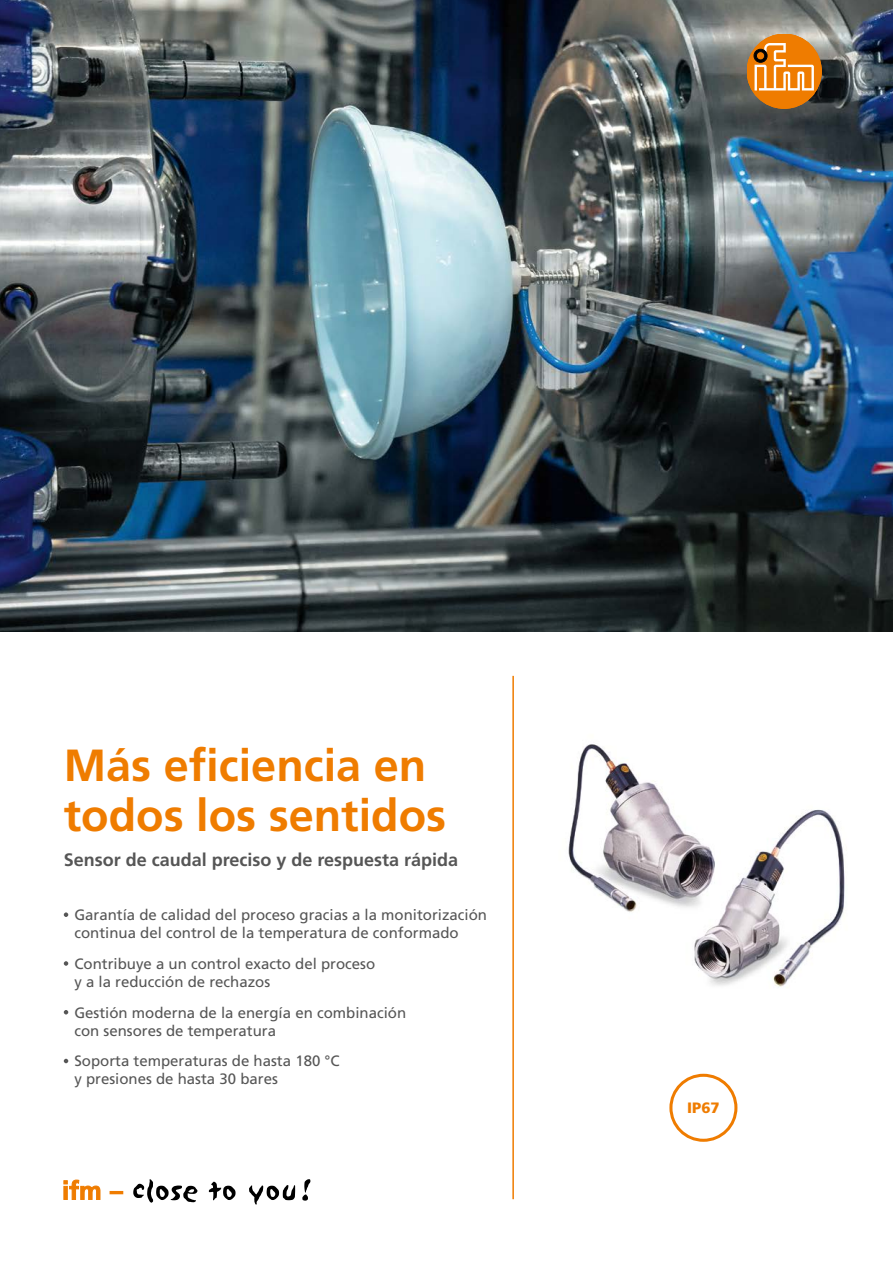
<style>
.page{position:relative;width:893px;height:1263px;background:#fff}
.page>*{position:absolute;margin:0;border:0;box-sizing:border-box;transform-origin:0 0}
.Titel_Headline_30pt{font:700 45px/49.5px "Frutiger LT Com";color:#ef7c00}
.Titel_Subheadline_12pt{font:700 18px "Frutiger LT Com";color:#565656}
.Features{font:15px/18px "Frutiger LT Com";color:#565656}
.t1{font:900 15px "Frutiger LT Com";color:#ef7c00}
</style>
<div class="page">
<img style="left:0;top:0;width:893px;height:631px">
<img style="left:568px;top:744px;width:277px;height:244px">
<svg style="left:64px;top:1180px;width:36px;height:20px"></svg>
<svg style="left:110px;top:1191px;width:13px;height:3px"></svg>
<svg style="left:133px;top:1179px;width:64px;height:24px"></svg>
<svg style="left:209px;top:1182px;width:27px;height:18px"></svg>
<svg style="left:249px;top:1185px;width:46px;height:19px"></svg>
<svg style="left:302px;top:1179px;width:8px;height:22px"></svg>
<hr style="left:512px;top:676px;width:2px;height:523px;background:#ef7c00">
<div style="left:747px;top:34px;width:74px;height:74px;background:#ef7c00;border-radius:50%"></div>
<div style="left:747px;top:34px;width:74px;height:74px;border:1px solid #ef7c00;border-radius:50%"></div>
<svg style="left:754px;top:43px;width:60px;height:47px"></svg>
<svg style="left:64px;top:912px;width:4px;height:5px"></svg>
<svg style="left:64px;top:961px;width:4px;height:5px"></svg>
<svg style="left:64px;top:1010px;width:4px;height:4px"></svg>
<svg style="left:64px;top:1059px;width:4px;height:4px"></svg>
<svg style="left:669px;top:1074px;width:68px;height:68px"></svg>
<p class="Titel_Headline_30pt" style="left:64px;top:741px;width:384px">Más eficiencia en todos los sentidos</p>
<p class="Titel_Subheadline_12pt" style="left:64px;top:849px;width:396px">Sensor de caudal preciso y de respuesta rápida</p>
<p class="Features" style="left:74px;top:906px;width:414px">Garantía de calidad del proceso gracias a la monitorización continua del control de la temperatura de conformado</p>
<p class="Features" style="left:74px;top:955px;width:302px">Contribuye a un control exacto del proceso y a la reducción de rechazos</p>
<p class="Features" style="left:74px;top:1003px;width:333px">Gestión moderna de la energía en combinación con sensores de temperatura</p>
<p class="Features" style="left:74px;top:1052px;width:267px">Soporta temperaturas de hasta 180 °C y presiones de hasta 30 bares</p>
<p class="t1" style="left:687px;top:1099px;width:34px">IP67</p>
</div>
